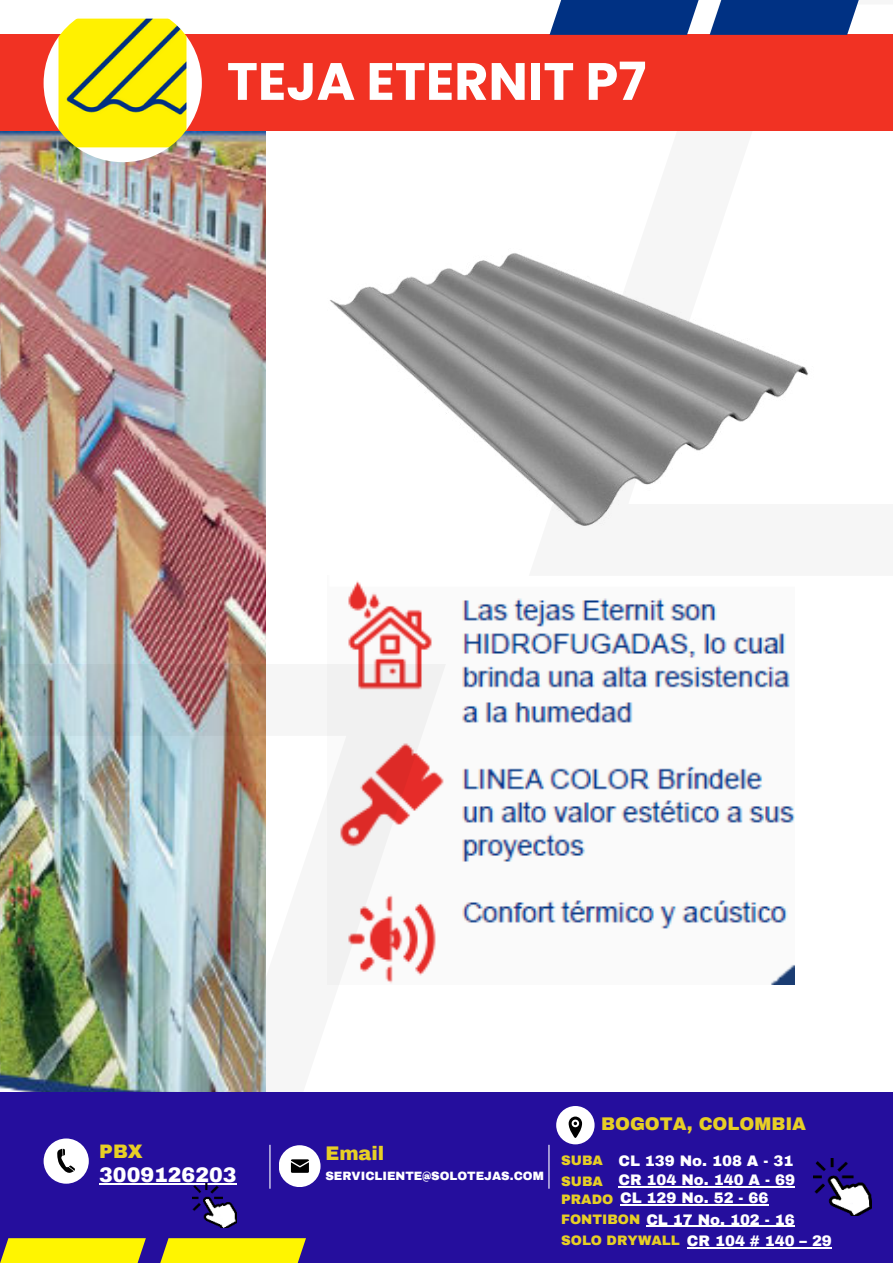
<style>
.page{position:relative;width:893px;height:1264px;background:#fff}
.page>*{position:absolute;margin:0;border:0;box-sizing:border-box;transform-origin:0 0}
.t1{font:700 52.5px "Poppins";color:#fff}
.t2{font:900 20.55px "Archivo";color:#fff}
.t3{font:900 19.35px "Archivo";color:#e7cf25}
.t4{font:900 19.05px "Archivo";color:#e7cf25}
.t5{font:900 18px "Archivo";color:#e7cf25}
.t6{font:900 15px/19.6px "Archivo";color:#fff}
.t7{font:900 13.5px/20.5px "Archivo";color:#e7cf25}
.t8{font:900 11.85px "Archivo";color:#fff}
</style>
<div class="page">
<img style="left:0;top:131px;width:266px;height:533px">
<img style="left:348px;top:616px;width:446px;height:368px">
<img style="left:0;top:664px;width:446px;height:428px">
<div style="left:0;top:35px;width:892px;height:96px;background:#f13223"></div>
<div style="left:0;top:1092px;width:892px;height:170px;background:#250e9d"></div>
<div style="left:44px;top:1138px;width:45px;height:45px;background:#fff;border-radius:50%"></div>
<div style="left:279px;top:1145px;width:41px;height:42px;background:#fff;border-radius:50%"></div>
<svg style="left:57px;top:1148px;width:18px;height:25px"></svg>
<svg style="left:291px;top:1159px;width:18px;height:13px"></svg>
<div style="left:556px;top:1105px;width:38px;height:39px;background:#fff;border-radius:50%"></div>
<svg style="left:568px;top:1116px;width:14px;height:21px"></svg>
<hr style="left:548px;top:1144px;width:1px;height:44px;background:#fff">
<hr style="left:269px;top:1144px;width:1px;height:44px;background:#fff">
<svg style="left:732px;top:0;width:160px;height:35px;fill:#003183"></svg>
<div style="left:123px;top:1238px;width:183px;height:24px;background:#fff500"></div>
<svg style="left:549px;top:0;width:183px;height:35px;background:#295095"></svg>
<div style="left:0;top:1238px;width:146px;height:24px;background:#fff500"></div>
<img style="left:44px;top:4px;width:158px;height:158px;border-radius:50%">
<img style="left:330px;top:253px;width:478px;height:363px">
<hr style="left:99px;top:1183px;width:137px;height:1px;background:#fff">
<hr style="left:618px;top:1186px;width:177px;height:1px;background:#fff">
<hr style="left:620px;top:1203px;width:148px;height:2px;background:#fff">
<hr style="left:646px;top:1225px;width:148px;height:1px;background:#fff">
<hr style="left:687px;top:1247px;width:144px;height:1px;background:#fff">
<img style="left:813px;top:1158px;width:58px;height:57px">
<img style="left:192px;top:1183px;width:44px;height:44px">
<h1 class="t1" style="left:227px;top:51px;width:421px">TEJA ETERNIT P7</h1>
<p class="t4" style="left:99px;top:1140px;width:45px">PBX</p>
<h2 class="t2" style="left:99px;top:1162px;width:139px">3009126203</h2>
<p class="t3" style="left:325px;top:1141px;width:60px">Email</p>
<p class="t8" style="left:325px;top:1169px;width:220px">SERVICLIENTE@SOLOTEJAS.COM</p>
<p class="t5" style="left:601px;top:1112px;width:207px">BOGOTA, COLOMBIA</p>
<p class="t7" style="left:561px;top:1150px;width:43px">SUBA<br>SUBA</p>
<p class="t7" style="left:561px;top:1189px;width:81px;line-height:19.5px">PRADO<br>FONTIBON</p>
<p class="t7" style="left:561px;top:1230px;width:120px">SOLO DRYWALL</p>
<p class="t6" style="left:618px;top:1150px;width:178px">CL 139 No. 108 A - 31<br>CR 104 No. 140 A - 69</p>
<p class="t6" style="left:620px;top:1187px;width:150px">CL 129 No. 52 - 66</p>
<p class="t6" style="left:646px;top:1209px;width:150px">CL 17 No. 102 - 16</p>
<p class="t6" style="left:687px;top:1231px;width:146px">CR 104 # 140 – 29</p>
</div>
